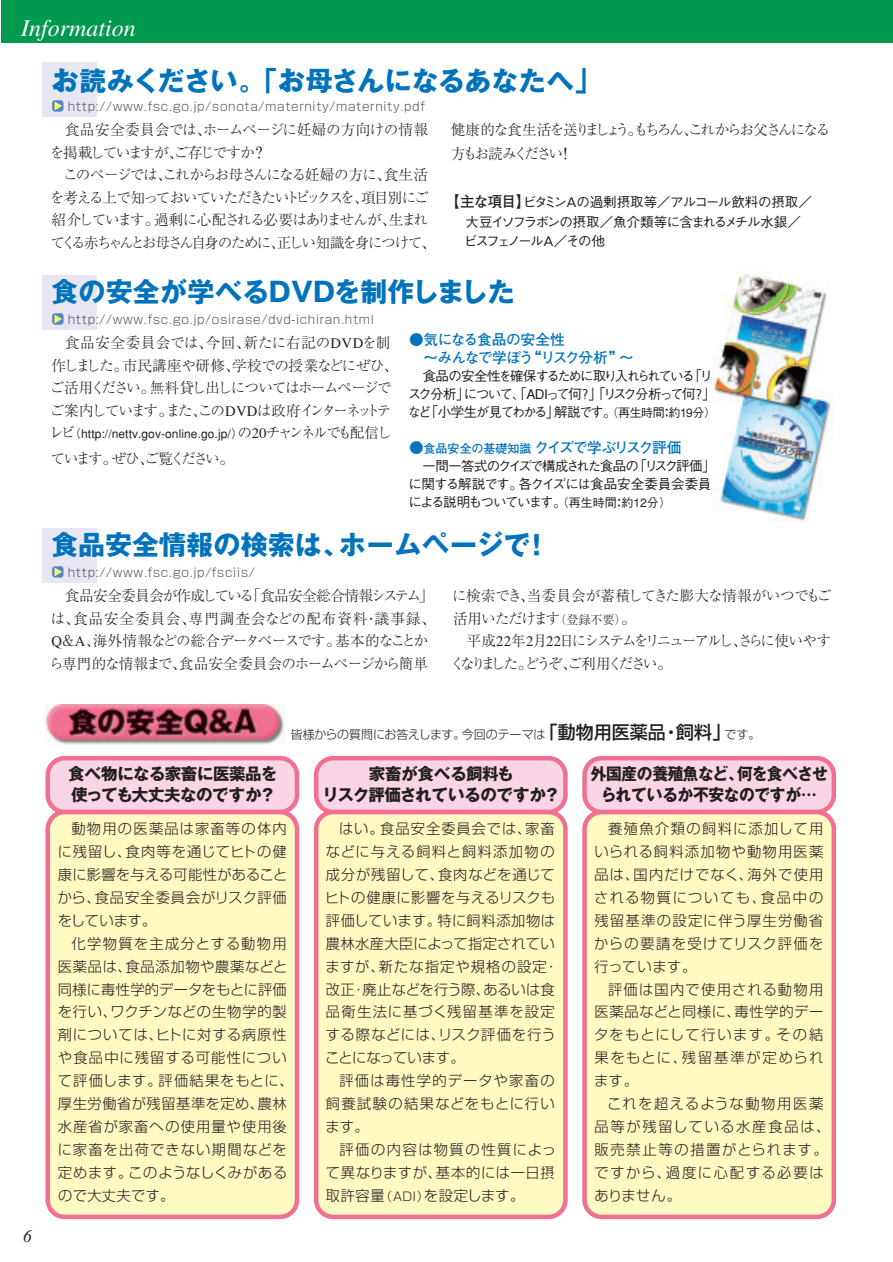
<style>
.page{position:relative;width:893px;height:1262px;background:#fff}
.page>*{position:absolute;margin:0;border:0;box-sizing:border-box;transform-origin:0 0}
.t1{font:700 27px "Gothic MB101";color:#0073bc}
.t2{font:italic 24px "Times";color:#fff}
.t3{font:italic 18px "Times New Roman";color:#231f20}
.t4{font:700 16.5px/21px "Gothic MB101";letter-spacing:-.025em;color:#231f20;text-align:center}
.t5{font:700 16.5px/21px "Gothic MB101";letter-spacing:-.025em;color:#231f20;text-align:center;scale:.95 1}
.t6{font:300 14.7px/22.5px "Ryumin";letter-spacing:-.04em;color:#231f20}
.t7{font:300 14.7px/22.5px "Ryumin";letter-spacing:-.11em;color:#231f20;text-align:center}
.t8{font:300 14.7px/22.5px "Ryumin";letter-spacing:-.06em;color:#231f20;text-align:center}
.t9{font:300 14.7px/22.5px "Ryumin";letter-spacing:-.145em;color:#231f20}
.t10{font:300 14.7px/22.5px "Ryumin";letter-spacing:-.035em;color:#231f20}
.t11{font:300 14.7px/24px "Ryumin";letter-spacing:-.16em;color:#231f20}
.t12{font:700 14.7px/18px "Futo Go B101";letter-spacing:-.05em;color:#0073bc}
.t13{font:700 14.7px "Futo Go B101";letter-spacing:-.11em;color:#0073bc}
.t14{font:300 14.7px "Ryumin";letter-spacing:-.17em;color:#231f20}
.t15{font:300 14.25px/23px "Shin Go";letter-spacing:.06em;color:#231f20;text-align:justify}
.t16{font:300 14.25px/23px "Shin Go";letter-spacing:.115em;color:#231f20}
.t17{font:500 13.5px/18px "Gothic BBB";letter-spacing:-.11em;color:#231f20}
.t18{font:300 12px "Shin Go";letter-spacing:.05em;color:#57585a}
.t19{font:500 12px "Gothic BBB";letter-spacing:.005em;color:#231f20}
.t20{font:300 12px "Shin Go";letter-spacing:-.01em;color:#231f20}
.s1{font-family:"Futo Go B101";font-weight:700;font-size:14.7px}
.s2{font-family:"Ryumin";font-weight:300;font-size:14.7px}
.s3{font-size:12px}
.s4{font-weight:500;font-size:18px}
</style>
<div class="page">
<div style="left:314px;top:756px;width:253px;height:58px;background:#fad5e5;border:4px solid #f17091;border-radius:17px"></div>
<div style="left:314px;top:810px;width:253px;height:409px;background:#fffac1;border:4px solid #f17091;border-radius:17px"></div>
<div style="left:45px;top:756px;width:254px;height:58px;background:#fad5e5;border:4px solid #f17091;border-radius:17px"></div>
<div style="left:45px;top:810px;width:254px;height:409px;background:#fffac1;border:4px solid #f17091;border-radius:17px"></div>
<div style="left:582px;top:756px;width:254px;height:58px;background:#fad5e5;border:4px solid #f17091;border-radius:17px"></div>
<div style="left:582px;top:810px;width:254px;height:409px;background:#fffac1;border:4px solid #f17091;border-radius:17px"></div>
<div style="left:42px;top:62px;width:54px;height:54px;background:#e7e6f2"></div>
<div style="left:42px;top:275px;width:54px;height:54px;background:#e7e6f2"></div>
<div style="left:42px;top:528px;width:54px;height:54px;background:#e7e6f2"></div>
<div style="left:1px;top:0;width:891px;height:42px;background:#00994e"></div>
<div style="left:52px;top:100px;width:12px;height:12px;background:#4d87c6;border-radius:3px"></div>
<svg style="left:54px;top:101px;width:8px;height:9px"></svg>
<div style="left:52px;top:313px;width:12px;height:12px;background:#4d87c6;border-radius:3px"></div>
<svg style="left:54px;top:314px;width:8px;height:9px"></svg>
<div style="left:52px;top:566px;width:12px;height:11px;background:#4d87c6;border-radius:3px"></div>
<svg style="left:54px;top:567px;width:8px;height:9px"></svg>
<img style="left:712px;top:274px;width:120px;height:247px">
<img style="left:44px;top:705px;width:241px;height:40px">
<h2 class="t2" style="left:21px;top:19px;width:116px">Information</h2>
<h1 class="t1" style="left:52px;top:70px;width:551px">お読みください。「お母さんになるあなたへ」</h1>
<p class="t18" style="left:68px;top:102px;width:358px">http://www.fsc.go.jp/sonota/maternity/maternity.pdf</p>
<p class="t6" style="left:50px;top:121px;width:380px;text-indent:15px">食品安全委員会では、ホームページに妊婦の方向けの情報を掲載していますが、ご存じですか？</p>
<p class="t7" style="left:50px;top:166px;width:387px">このページでは、これからお母さんになる妊婦の方に、食生活<br>を考える上で知っておいていただきたいトピックスを、項目別にご紹介しています。過剰に心配される必要はありませんが、生まれてくる赤ちゃんとお母さん自身のために、正しい知識を身につけて、</p>
<p class="t11" style="left:451px;top:120px;width:381px">健康的な食生活を送りましょう。もちろん、これからお父さんになる方もお読みください！</p>
<p class="t17" style="left:464px;top:194px;width:349px;line-height:19.5px;text-indent:-19px"><span class="s1">【主な項目】</span>ビタミンＡの過剰摂取等／アルコール飲料の摂取／大豆イソフラボンの摂取／魚介類等に含まれるメチル水銀／ビスフェノールＡ／その他</p>
<h1 class="t1" style="left:51px;top:282px;width:465px">食の安全が学べるDVDを制作しました</h1>
<p class="t18" style="left:68px;top:315px;width:308px">http://www.fsc.go.jp/osirase/dvd-ichiran.html</p>
<p class="t8" style="left:50px;top:333px;width:350px">食品安全委員会では、今回、新たに右記のDVDを制<br>作しました。市民講座や研修、学校での授業などにぜひ、ご活用ください。無料貸し出しについてはホームページでご案内しています。また、このDVDは政府インターネットテ</p>
<p class="t19" style="left:49px;top:429px;width:344px"><span class="s2">レビ</span>（http://nettv.gov-online.go.jp/）<span class="s2">の20チャンネルでも配信し</span></p>
<p class="t14" style="left:51px;top:453px;width:185px">ています。ぜひ、ご覧ください。</p>
<p class="t12" style="left:409px;top:332px;width:226px">●気になる食品の安全性<br>　～みんなで学ぼう“リスク分析”～</p>
<p class="t17" style="left:408px;top:368px;width:310px;text-indent:15px">食品の安全性を確保するために取り入れられている「リスク分析」について、「ADIって何？」「リスク分析って何？」など「小学生が見てわかる」解説です。<span class="s3">（再生時間：約19分）</span></p>
<p class="t13" style="left:409px;top:442px;width:274px">●<span class="s3">食品安全の基礎知識</span> クイズで学ぶリスク評価</p>
<p class="t17" style="left:408px;top:458px;width:308px;text-indent:14px">一問一答式のクイズで構成された食品の「リスク評価」に関する解説です。各クイズには食品安全委員会委員による説明もついています。<span class="s3">（再生時間：約12分）</span></p>
<h1 class="t1" style="left:51px;top:534px;width:500px">食品安全情報の検索は、ホームページで！</h1>
<p class="t18" style="left:68px;top:567px;width:189px">http://www.fsc.go.jp/fsciis/</p>
<p class="t6" style="left:49px;top:586px;width:388px;text-indent:16px">食品安全委員会が作成している「食品安全総合情報システム」は、食品安全委員会、専門調査会などの配布資料・議事録、Q＆A、海外情報などの総合データベースです。基本的なことから専門的な情報まで、食品安全委員会のホームページから簡単</p>
<p class="t10" style="left:452px;top:586px;width:381px">に検索でき、当委員会が蓄積してきた膨大な情報がいつでもご活用いただけます<span class="s3">（登録不要）</span>。</p>
<p class="t9" style="left:450px;top:631px;width:382px;text-indent:16px">平成22年2月22日にシステムをリニューアルし、さらに使いやすくなりました。どうぞ、ご利用ください。</p>
<p class="t3" style="left:23px;top:1229px;width:10px">6</p>
<p class="t20" style="left:291px;top:730px;width:471px">皆様からの質問にお答えします。今回のテーマは<span class="s4">「動物用医薬品・飼料」</span>です。</p>
<p class="t4" style="left:322px;top:765px;width:239px">家畜が食べる飼料も<br>リスク評価されているのですか？</p>
<p class="t15" style="left:325px;top:819px;width:235px;text-align:left;text-indent:14px">はい。食品安全委員会では、家畜などに与える飼料と飼料添加物の成分が残留して、食肉などを通じてヒトの健康に影響を与えるリスクも評価しています。特に飼料添加物は農林水産大臣によって指定されていますが、新たな指定や規格の設定・改正・廃止などを行う際、あるいは食品衛生法に基づく残留基準を設定する際などには、リスク評価を行うことになっています。</p>
<p class="t15" style="left:325px;top:1071px;width:231px;text-indent:14px">評価は毒性学的データや家畜の飼養試験の結果などをもとに行います。</p>
<p class="t15" style="left:326px;top:1140px;width:232px;text-indent:14px">評価の内容は物質の性質によって異なりますが、基本的には一日摂取許容量<span class="s3">（ADI）</span>を設定します。</p>
<p class="t5" style="left:591px;top:765px;width:251px">外国産の養殖魚など、何を食べさせられているか不安なのですが…</p>
<p class="t15" style="left:594px;top:819px;width:231px;text-indent:14px">養殖魚介類の飼料に添加して用いられる飼料添加物や動物用医薬品は、国内だけでなく、海外で使用される物質についても、食品中の残留基準の設定に伴う厚生労働省からの要請を受けてリスク評価を行っています。</p>
<p class="t15" style="left:594px;top:979px;width:231px;text-indent:14px">評価は国内で使用される動物用医薬品などと同様に、毒性学的データをもとにして行います。その結果をもとに、残留基準が定められます。</p>
<p class="t16" style="left:594px;top:1094px;width:237px;text-indent:13px">これを超えるような動物用医薬品等が残留している水産食品は、販売禁止等の措置がとられます。ですから、過度に心配する必要はありません。</p>
<p class="t4" style="left:68px;top:765px;width:210px;text-align:left">食べ物になる家畜に医薬品を使っても大丈夫なのですか？</p>
<p class="t15" style="left:58px;top:819px;width:231px;text-indent:14px">動物用の医薬品は家畜等の体内に残留し、食肉等を通じてヒトの健康に影響を与える可能性があることから、食品安全委員会がリスク評価をしています。</p>
<p class="t15" style="left:58px;top:933px;width:238px;text-align:left;text-indent:14px">化学物質を主成分とする動物用医薬品は、食品添加物や農薬などと同様に毒性学的データをもとに評価を行い、ワクチンなどの生物学的製剤については、ヒトに対する病原性や食品中に残留する可能性について評価します。評価結果をもとに、厚生労働省が残留基準を定め、農林水産省が家畜への使用量や使用後に家畜を出荷できない期間などを定めます。このようなしくみがあるので大丈夫です。</p>
</div>
